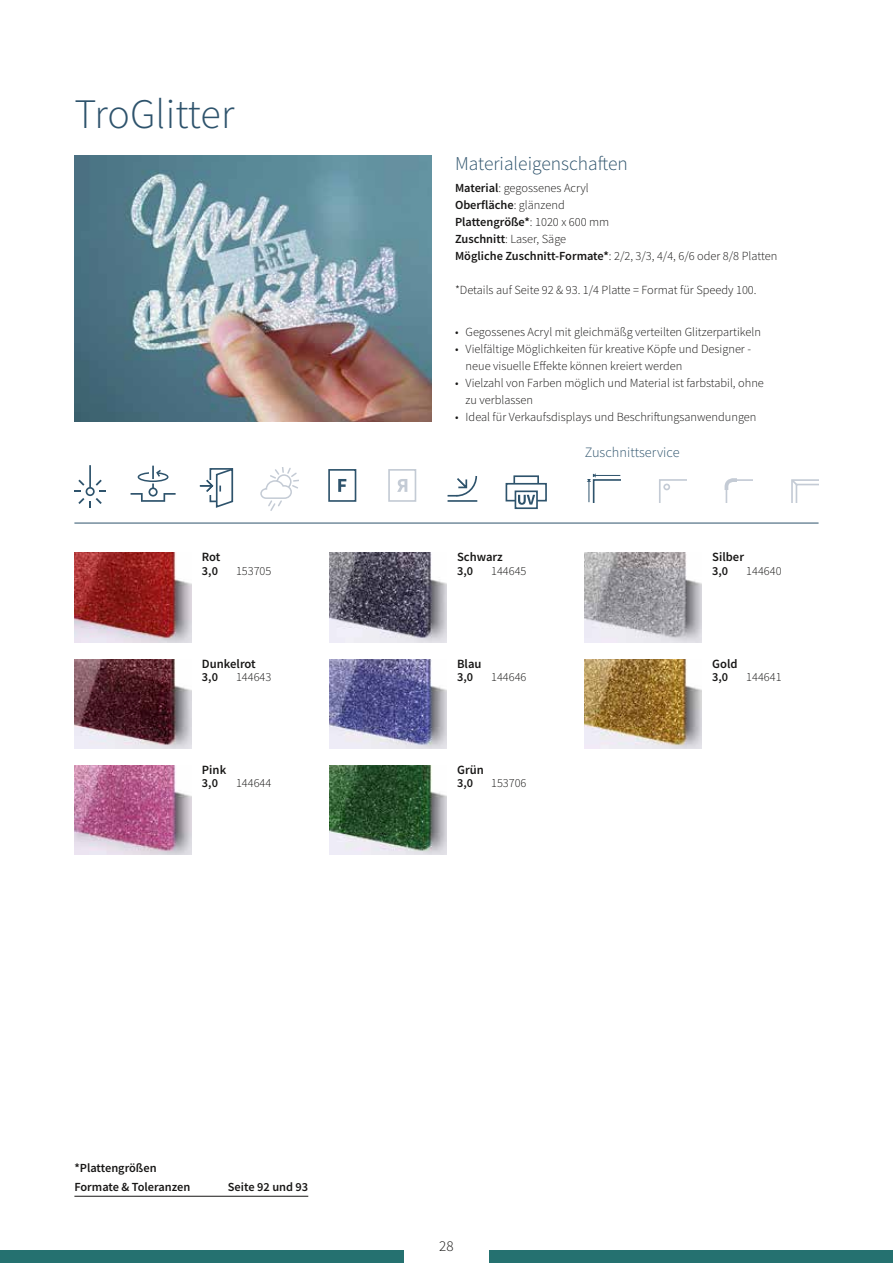
<style>
.page{position:relative;width:893px;height:1263px;background:#fff}
.page>*{position:absolute;margin:0;border:0;box-sizing:border-box;transform-origin:0 0}
.t1{font:300 42px "Source Sans Pro";letter-spacing:.005em;color:#2e536c}
.t2{font:300 19.5px "Source Sans Pro";color:#2e536c}
.t3{font:300 15px "Source Sans Pro";color:#181716}
.t4{font:300 14.25px "Source Sans Pro";letter-spacing:.005em;color:#2e536c}
.t5{font:600 12.6px "Source Sans Pro";color:#181716}
.t6{font:300 12.3px/17px "Source Sans Pro";color:#181716}
.t7{font:600 12.3px/18.8px "Source Sans Pro";color:#181716}
.s1{font-weight:600}
</style>
<div class="page">
<img style="left:585px;top:553px;width:117px;height:89px">
<img style="left:74px;top:659px;width:117px;height:89px">
<img style="left:330px;top:553px;width:116px;height:89px">
<img style="left:585px;top:659px;width:117px;height:89px">
<img style="left:74px;top:765px;width:117px;height:90px">
<img style="left:74px;top:553px;width:117px;height:89px">
<img style="left:330px;top:659px;width:116px;height:89px">
<img style="left:330px;top:765px;width:116px;height:90px">
<div style="left:513px;top:475px;width:26px;height:10px;border:2px solid #2e536c"></div>
<div style="left:506px;top:483px;width:41px;height:18px;border:2px solid #2e536c"></div>
<div style="left:515px;top:490px;width:23px;height:19px;border:2px solid #2e536c"></div>
<svg style="left:518px;top:495px;width:17px;height:10px"></svg>
<hr style="left:448px;top:500px;width:29px;height:2px;background:#2e536c">
<svg style="left:448px;top:476px;width:29px;height:21px"></svg>
<div style="left:388px;top:469px;width:28px;height:33px;border:2px solid #c4cbd5"></div>
<svg style="left:397px;top:479px;width:10px;height:13px"></svg>
<svg style="left:260px;top:467px;width:39px;height:44px"></svg>
<div style="left:328px;top:469px;width:28px;height:33px;border:2px solid #2e536c"></div>
<svg style="left:338px;top:479px;width:8px;height:13px"></svg>
<svg style="left:200px;top:468px;width:33px;height:40px"></svg>
<svg style="left:74px;top:465px;width:32px;height:43px"></svg>
<svg style="left:131px;top:466px;width:45px;height:36px"></svg>
<hr style="left:74px;top:523px;width:745px;height:1px;background:#2e536c">
<img style="left:74px;top:155px;width:358px;height:266px">
<svg style="left:587px;top:473px;width:33px;height:29px"></svg>
<svg style="left:659px;top:479px;width:27px;height:23px"></svg>
<svg style="left:725px;top:478px;width:27px;height:24px"></svg>
<svg style="left:791px;top:479px;width:27px;height:23px"></svg>
<div style="left:0;top:1250px;width:404px;height:13px;background:#257170"></div>
<div style="left:489px;top:1250px;width:404px;height:13px;background:#257170"></div>
<hr style="left:74px;top:1196px;width:234px;height:1px;background:#181716">
<h1 class="t1" style="left:74px;top:88px;width:161px">TroGlitter</h1>
<h2 class="t2" style="left:455px;top:151px;width:174px">Materialeigenschaften</h2>
<p class="t6" style="left:455px;top:180px;width:324px"><span class="s1">Material</span>: gegossenes Acryl<br><span class="s1">Oberfläche</span>: glänzend<br><span class="s1">Plattengröße*</span>: 1020 x 600 mm<br><span class="s1">Zuschnitt</span>: Laser, Säge<br><span class="s1">Mögliche Zuschnitt-Formate*</span>: 2/2, 3/3, 4/4, 6/6 oder 8/8 Platten</p>
<p class="t6" style="left:455px;top:282px;width:303px">*Details auf Seite 92 &amp; 93. 1/4 Platte = Format für Speedy 100.</p>
<p class="t6" style="left:455px;top:323px;width:307px">• Gegossenes Acryl mit gleichmäßg verteilten Glitzerpartikeln</p>
<p class="t6" style="left:466px;top:340px;width:287px;text-indent:-11px">• Vielfältige Möglichkeiten für kreative Köpfe und Designer - neue visuelle Effekte können kreiert werden</p>
<p class="t6" style="left:466px;top:374px;width:300px;text-indent:-11px">• Vielzahl von Farben möglich und Material ist farbstabil, ohne zu verblassen</p>
<p class="t6" style="left:455px;top:408px;width:303px">• Ideal für Verkaufsdisplays und Beschriftungsanwendungen</p>
<p class="t4" style="left:585px;top:444px;width:97px">Zuschnittservice</p>
<p class="t5" style="left:202px;top:549px;width:20px">Rot</p>
<p class="t5" style="left:457px;top:549px;width:47px">Schwarz</p>
<p class="t7" style="left:202px;top:561px;width:18px">3,0</p>
<p class="t6" style="left:236px;top:562px;width:37px">153705</p>
<p class="t7" style="left:457px;top:561px;width:18px">3,0</p>
<p class="t6" style="left:491px;top:562px;width:37px">144645</p>
<p class="t5" style="left:712px;top:549px;width:33px">Silber</p>
<p class="t7" style="left:712px;top:561px;width:18px">3,0</p>
<p class="t6" style="left:746px;top:562px;width:37px">144640</p>
<p class="t5" style="left:457px;top:655px;width:26px">Blau</p>
<p class="t5" style="left:202px;top:655px;width:55px">Dunkelrot</p>
<p class="t5" style="left:712px;top:655px;width:27px">Gold</p>
<p class="t7" style="left:202px;top:667px;width:18px">3,0</p>
<p class="t6" style="left:236px;top:668px;width:37px">144643</p>
<p class="t7" style="left:712px;top:667px;width:18px">3,0</p>
<p class="t6" style="left:746px;top:668px;width:37px">144641</p>
<p class="t7" style="left:457px;top:667px;width:18px">3,0</p>
<p class="t6" style="left:491px;top:668px;width:37px">144646</p>
<p class="t5" style="left:202px;top:761px;width:26px">Pink</p>
<p class="t7" style="left:202px;top:774px;width:18px">3,0</p>
<p class="t6" style="left:236px;top:775px;width:37px">144644</p>
<p class="t5" style="left:457px;top:761px;width:28px">Grün</p>
<p class="t7" style="left:457px;top:774px;width:18px">3,0</p>
<p class="t6" style="left:491px;top:775px;width:37px">153706</p>
<p class="t7" style="left:74px;top:1158px;width:118px">*Plattengrößen<br>Formate &amp; Toleranzen</p>
<p class="t7" style="left:228px;top:1177px;width:82px">Seite 92 und 93</p>
<p class="t3" style="left:439px;top:1237px;width:16px">28</p>
</div>
